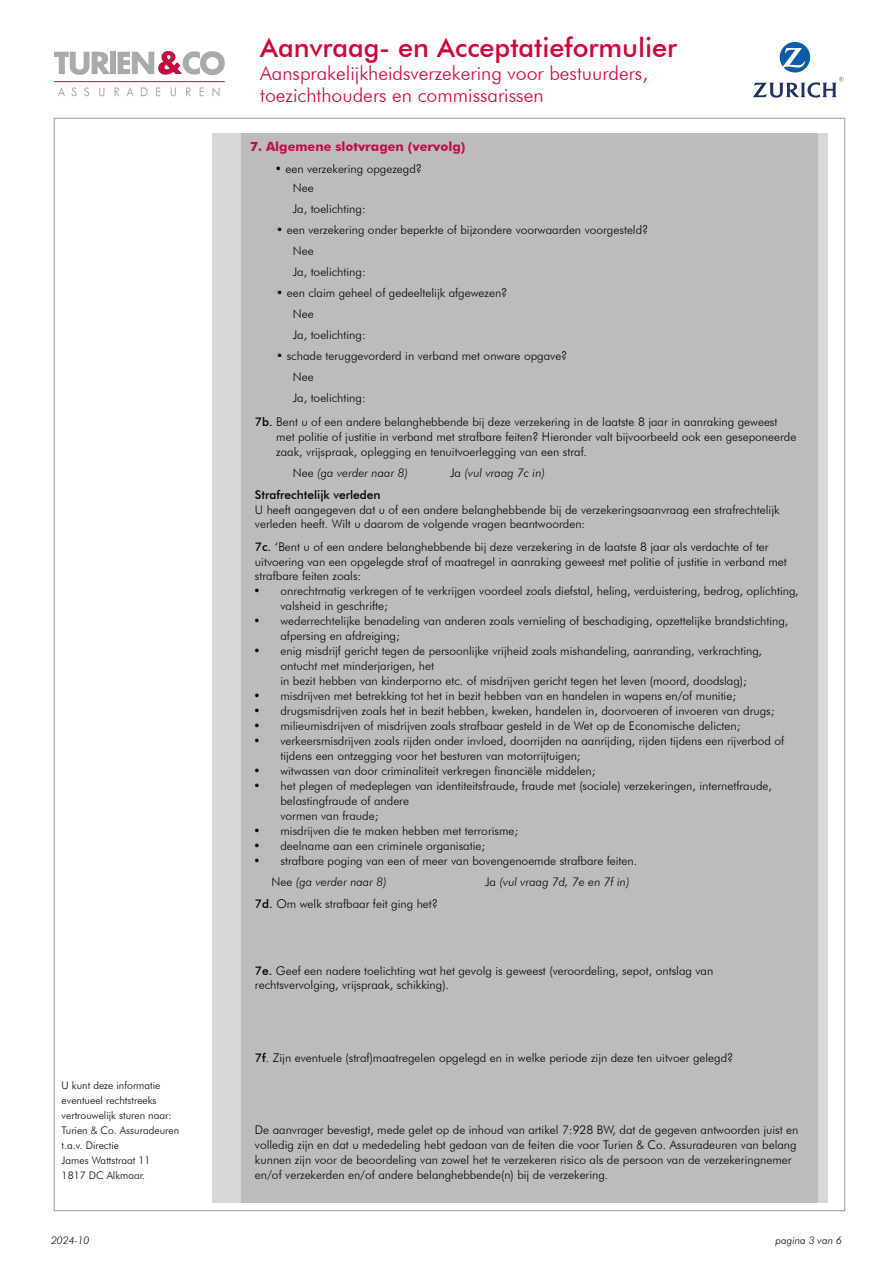
<style>
.page{position:relative;width:893px;height:1263px;background:#fff}
.page>*{position:absolute;margin:0;border:0;box-sizing:border-box;transform-origin:0 0}
.t1{font:500 27px "Futura BT";color:#ce0538}
.t2{font:300 19.5px/22.5px "Futura BT";color:#ce0538}
.t3{font:700 12.75px "Futura BT";color:#c10e3e}
.t4{font:300 12px/15px "Futura BT";color:#000}
.t5{font:italic 300 12px "Futura BT";color:#000}
.t6{font:500 12px "Futura BT";color:#000}
.t7{font:300 10.5px/15px "Futura BT";color:#000}
.t8{font:italic 300 10.5px "Futura BT";color:#000}
.s1{font-weight:500}
.s2{font-style:normal}
.s3{font-style:italic}
</style>
<div class="page">
<div style="left:212px;top:133px;width:616px;height:1069px;background:#d6d7d6"></div>
<div style="left:241px;top:133px;width:577px;height:1069px;background:#bdbcbc"></div>
<svg style="left:753px;top:42px;width:91px;height:56px"></svg>
<div style="left:110px;top:52px;width:5px;height:22px;background:#aaa"></div>
<svg style="left:118px;top:51px;width:107px;height:24px"></svg>
<svg style="left:54px;top:51px;width:56px;height:24px"></svg>
<svg style="left:58px;top:87px;width:7px;height:9px"></svg>
<svg style="left:71px;top:87px;width:6px;height:9px"></svg>
<svg style="left:84px;top:87px;width:5px;height:9px"></svg>
<svg style="left:99px;top:87px;width:5px;height:9px"></svg>
<svg style="left:114px;top:87px;width:5px;height:9px"></svg>
<svg style="left:126px;top:87px;width:8px;height:9px"></svg>
<svg style="left:141px;top:87px;width:7px;height:9px"></svg>
<svg style="left:156px;top:87px;width:4px;height:9px"></svg>
<svg style="left:171px;top:87px;width:5px;height:9px"></svg>
<svg style="left:186px;top:87px;width:5px;height:9px"></svg>
<svg style="left:200px;top:87px;width:4px;height:9px"></svg>
<svg style="left:212px;top:87px;width:8px;height:10px"></svg>
<hr style="left:54px;top:81px;width:171px;height:1px;background:#c10e3e">
<h1 class="t1" style="left:260px;top:31px;width:418px">Aanvraag- en Acceptatieformulier</h1>
<h2 class="t2" style="left:260px;top:61px;width:389px">Aansprakelijkheidsverzekering voor bestuurders, toezichthouders en commissarissen</h2>
<p class="t3" style="left:250px;top:139px;width:217px">7. Algemene slotvragen (vervolg)</p>
<p class="t4" style="left:293px;top:159px;width:131px;line-height:19.5px;text-indent:-18px">• een verzekering opgezegd?<br>Nee</p>
<p class="t4" style="left:293px;top:201px;width:74px">Ja, toelichting:</p>
<p class="t4" style="left:293px;top:219px;width:357px;line-height:21px;text-indent:-17px">• een verzekering onder beperkte of bijzondere voorwaarden voorgesteld?<br>Nee<br>Ja, toelichting:</p>
<p class="t4" style="left:293px;top:282px;width:216px;line-height:21px;text-indent:-17px">• een claim geheel of gedeeltelijk afgewezen?<br>Nee<br>Ja, toelichting:</p>
<p class="t4" style="left:293px;top:345px;width:276px;line-height:21px;text-indent:-17px">• schade teruggevorderd in verband met onware opgave?<br>Nee<br>Ja, toelichting:</p>
<p class="t4" style="left:276px;top:414px;width:522px;text-indent:-21px"><span class="s1">7b.</span> Bent u of een andere belanghebbende bij deze verzekering in de laatste 8 jaar in aanraking geweest met politie of justitie in verband met strafbare feiten? Hieronder valt bijvoorbeeld ook een geseponeerde zaak, vrijspraak, oplegging en tenuitvoerlegging van een straf.</p>
<p class="t5" style="left:293px;top:466px;width:117px"><span class="s2">Nee</span> (ga verder naar 8)</p>
<p class="t5" style="left:450px;top:466px;width:97px"><span class="s2">Ja</span> (vul vraag 7c in)</p>
<p class="t6" style="left:255px;top:488px;width:127px">Strafrechtelijk verleden</p>
<p class="t4" style="left:255px;top:502px;width:526px;line-height:14.4px">U heeft aangegeven dat u of een andere belanghebbende bij de verzekeringsaanvraag een strafrechtelijk verleden heeft. Wilt u daarom de volgende vragen beantwoorden:</p>
<p class="t4" style="left:255px;top:540px;width:533px;line-height:14.4px"><span class="s1">7c.</span> ‘Bent u of een andere belanghebbende bij deze verzekering in de laatste 8 jaar als verdachte of ter uitvoering van een opgelegde straf of maatregel in aanraking geweest met politie of justitie in verband met strafbare feiten zoals:</p>
<p class="t4" style="left:280px;top:583px;width:520px;text-indent:-27px">• onrechtmatig verkregen of te verkrijgen voordeel zoals diefstal, heling, verduistering, bedrog, oplichting, valsheid in geschrifte;</p>
<p class="t4" style="left:280px;top:613px;width:509px;text-indent:-27px">• wederrechtelijke benadeling van anderen zoals vernieling of beschadiging, opzettelijke brandstichting, afpersing en afdreiging;</p>
<p class="t4" style="left:280px;top:643px;width:483px;text-indent:-27px">• enig misdrijf gericht tegen de persoonlijke vrijheid zoals mishandeling, aanranding, verkrachting, ontucht met minderjarigen, het<br>in bezit hebben van kinderporno etc. of misdrijven gericht tegen het leven (moord, doodslag);</p>
<p class="t4" style="left:253px;top:688px;width:484px">• misdrijven met betrekking tot het in bezit hebben van en handelen in wapens en/of munitie;</p>
<p class="t4" style="left:253px;top:703px;width:523px">• drugsmisdrijven zoals het in bezit hebben, kweken, handelen in, doorvoeren of invoeren van drugs;</p>
<p class="t4" style="left:253px;top:718px;width:489px">• milieumisdrijven of misdrijven zoals strafbaar gesteld in de Wet op de Economische delicten;</p>
<p class="t4" style="left:280px;top:733px;width:505px;text-indent:-27px">• verkeersmisdrijven zoals rijden onder invloed, doorrijden na aanrijding, rijden tijdens een rijverbod of tijdens een ontzegging voor het besturen van motorrijtuigen;</p>
<p class="t4" style="left:253px;top:763px;width:344px">• witwassen van door criminaliteit verkregen financiële middelen;</p>
<p class="t4" style="left:280px;top:778px;width:493px;text-indent:-27px">• het plegen of medeplegen van identiteitsfraude, fraude met (sociale) verzekeringen, internetfraude, belastingfraude of andere<br>vormen van fraude;</p>
<p class="t4" style="left:253px;top:823px;width:266px">• misdrijven die te maken hebben met terrorisme;</p>
<p class="t4" style="left:253px;top:838px;width:233px">• deelname aan een criminele organisatie;</p>
<p class="t4" style="left:272px;top:850px;width:367px;line-height:21px;text-indent:-18px">• strafbare poging van een of meer van bovengenoemde strafbare feiten.<br>Nee <span class="s3">(ga verder naar 8)</span></p>
<p class="t5" style="left:485px;top:875px;width:146px"><span class="s2">Ja</span> (vul vraag 7d, 7e en 7f in)</p>
<p class="t4" style="left:255px;top:896px;width:185px"><span class="s1">7d.</span> Om welk strafbaar feit ging het?</p>
<p class="t4" style="left:255px;top:963px;width:460px;line-height:14.4px"><span class="s1">7e.</span> Geef een nadere toelichting wat het gevolg is geweest (veroordeling, sepot, ontslag van rechtsvervolging, vrijspraak, schikking).</p>
<p class="t7" style="left:62px;top:1078px;width:119px">U kunt deze informatie eventueel rechtstreeks vertrouwelijk sturen naar:<br>Turien &amp; Co. Assuradeuren t.a.v. Directie<br>James Wattstraat 11<br>1817 DC Alkmaar.</p>
<p class="t4" style="left:255px;top:1050px;width:480px"><span class="s1">7f</span>. Zijn eventuele (straf)maatregelen opgelegd en in welke periode zijn deze ten uitvoer gelegd?</p>
<p class="t4" style="left:255px;top:1122px;width:545px">De aanvrager bevestigt, mede gelet op de inhoud van artikel 7:928 BW, dat de gegeven antwoorden juist en volledig zijn en dat u mededeling hebt gedaan van de feiten die voor Turien &amp; Co. Assuradeuren van belang kunnen zijn voor de beoordeling van zowel het te verzekeren risico als de persoon van de verzekeringnemer en/of verzekerden en/of andere belanghebbende(n) bij de verzekering.</p>
<p class="t8" style="left:51px;top:1234px;width:40px">2024-10</p>
<p class="t8" style="left:775px;top:1234px;width:68px">pagina 3 van 6</p>
</div>
